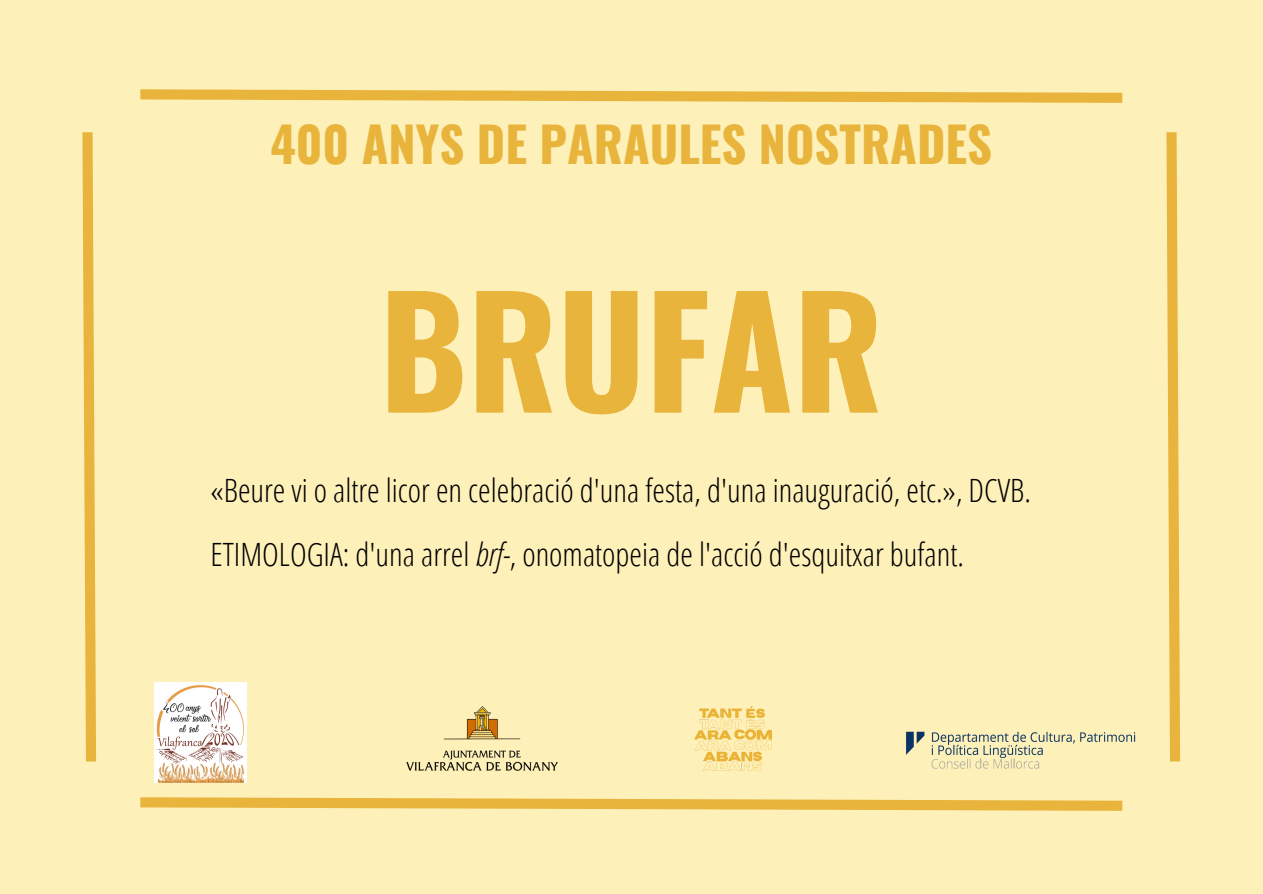
<style>
.page{position:relative;width:1263px;height:894px;background:#fff}
.page>*{position:absolute;margin:0;border:0;box-sizing:border-box;transform-origin:0 0}
.t1{font:700 150px "Oswald";color:#e8b43b}
.t2{font:700 48.6px "Oswald";color:#e8b43b}
.t3{font:300 32.1px/64.1px "Open Sans Condensed";color:#000}
.s1{font-style:italic}
</style>
<div class="page">
<div style="left:0;top:0;width:1263px;height:893px;background:#fdf0b9"></div>
<svg style="left:140px;top:797px;width:983px;height:14px"></svg>
<svg style="left:82px;top:132px;width:14px;height:630px"></svg>
<svg style="left:140px;top:89px;width:983px;height:14px"></svg>
<svg style="left:1166px;top:132px;width:15px;height:630px"></svg>
<img style="left:407px;top:706px;width:150px;height:64px">
<img style="left:906px;top:731px;width:230px;height:38px">
<img style="left:694px;top:706px;width:78px;height:64px">
<img style="left:154px;top:682px;width:92px;height:100px">
<h2 class="t2" style="left:270px;top:106px;width:723px">400 ANYS DE PARAULES NOSTRADES</h2>
<h1 class="t1" style="left:379px;top:233px;width:505px">BRUFAR</h1>
<p class="t3" style="left:210px;top:457px;width:822px">«Beure vi o altre licor en celebració d'una festa, d'una inauguració, etc.», DCVB.<br>ETIMOLOGIA: d'una arrel <span class="s1">brf-</span>, onomatopeia de l'acció d'esquitxar bufant.</p>
</div>
